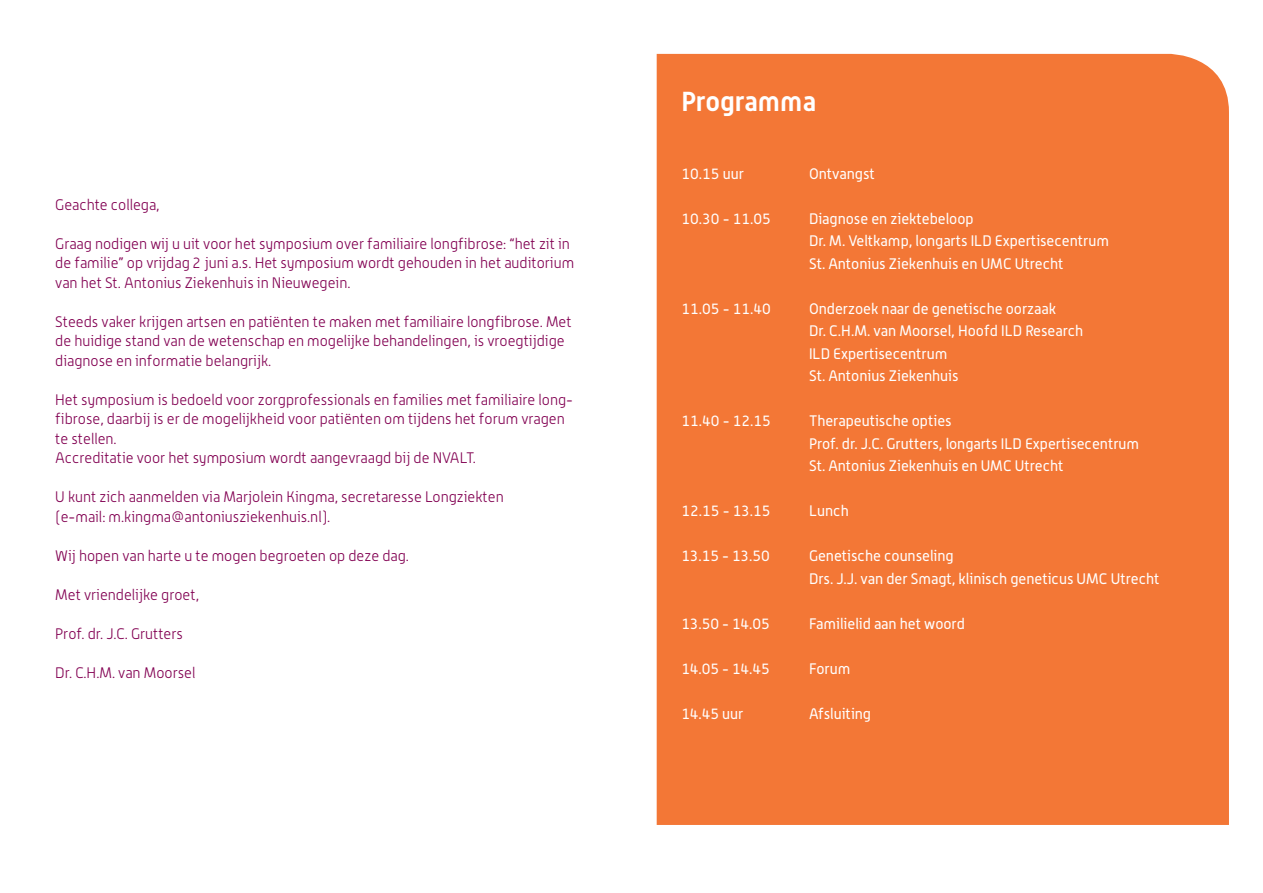
<style>
.page{position:relative;width:1263px;height:893px;background:#fff}
.page>*{position:absolute;margin:0;border:0;box-sizing:border-box;transform-origin:0 0}
.t1{font:700 27px "Alwyn";color:#fff}
.t2{font:300 15px/19.5px "Alwyn";color:#820052}
.t3{font:15px/22.5px "Alwyn";color:#fff}
</style>
<div class="page">
<div style="left:657px;top:54px;width:572px;height:771px;background:#f37736"></div>
<p class="t2" style="left:55px;top:194px;width:106px">Geachte collega,</p>
<p class="t2" style="left:55px;top:233px;width:520px">Graag nodigen wij u uit voor het symposium over familiaire longfibrose: “het zit in de familie” op vrijdag 2 juni a.s. Het symposium wordt gehouden in het auditorium van het St. Antonius Ziekenhuis in Nieuwegein.</p>
<p class="t2" style="left:55px;top:311px;width:518px">Steeds vaker krijgen artsen en patiënten te maken met familiaire longfibrose. Met de huidige stand van de wetenschap en mogelijke behandelingen, is vroegtijdige diagnose en informatie belangrijk.</p>
<p class="t2" style="left:55px;top:389px;width:519px">Het symposium is bedoeld voor zorgprofessionals en families met familiaire long&shy;fibrose, daarbij is er de mogelijkheid voor patiënten om tijdens het forum vragen te stellen.<br>Accreditatie voor het symposium wordt aangevraagd bij de NVALT.</p>
<p class="t2" style="left:55px;top:487px;width:450px">U kunt zich aanmelden via Marjolein Kingma, secretaresse Longziekten (e-mail: m.kingma@antoniusziekenhuis.nl).</p>
<p class="t2" style="left:55px;top:545px;width:355px">Wij hopen van harte u te mogen begroeten op deze dag.</p>
<p class="t2" style="left:55px;top:584px;width:145px">Met vriendelijke groet,</p>
<p class="t2" style="left:55px;top:623px;width:129px">Prof. dr. J.C. Grutters</p>
<p class="t2" style="left:55px;top:662px;width:142px">Dr. C.H.M. van Moorsel</p>
<h1 class="t1" style="left:681px;top:85px;width:136px">Programma</h1>
<p class="t3" style="left:681px;top:162px;width:64px">10.15 uur</p>
<p class="t3" style="left:809px;top:162px;width:67px">Ontvangst</p>
<p class="t3" style="left:681px;top:207px;width:91px">10.30 - 11.05</p>
<p class="t3" style="left:809px;top:207px;width:302px">Diagnose en ziektebeloop<br>Dr. M. Veltkamp, longarts ILD Expertisecentrum<br>St. Antonius Ziekenhuis en UMC Utrecht</p>
<p class="t3" style="left:681px;top:297px;width:91px">11.05 - 11.40</p>
<p class="t3" style="left:809px;top:297px;width:276px">Onderzoek naar de genetische oorzaak<br>Dr. C.H.M. van Moorsel, Hoofd ILD Research<br>ILD Expertisecentrum<br>St. Antonius Ziekenhuis</p>
<p class="t3" style="left:681px;top:409px;width:91px">11.40 - 12.15</p>
<p class="t3" style="left:809px;top:409px;width:332px">Therapeutische opties<br>Prof. dr. J.C. Grutters, longarts ILD Expertisecentrum<br>St. Antonius Ziekenhuis en UMC Utrecht</p>
<p class="t3" style="left:681px;top:499px;width:90px">12.15 - 13.15</p>
<p class="t3" style="left:809px;top:499px;width:41px">Lunch</p>
<p class="t3" style="left:681px;top:544px;width:90px">13.15 - 13.50</p>
<p class="t3" style="left:809px;top:544px;width:352px">Genetische counseling<br>Drs. J.J. van der Smagt, klinisch geneticus UMC Utrecht</p>
<p class="t3" style="left:681px;top:612px;width:90px">13.50 - 14.05</p>
<p class="t3" style="left:809px;top:612px;width:157px">Familielid aan het woord</p>
<p class="t3" style="left:681px;top:657px;width:90px">14.05 - 14.45</p>
<p class="t3" style="left:809px;top:657px;width:43px">Forum</p>
<p class="t3" style="left:681px;top:702px;width:63px">14.45 uur</p>
<p class="t3" style="left:809px;top:702px;width:64px">Afsluiting</p>
</div>
